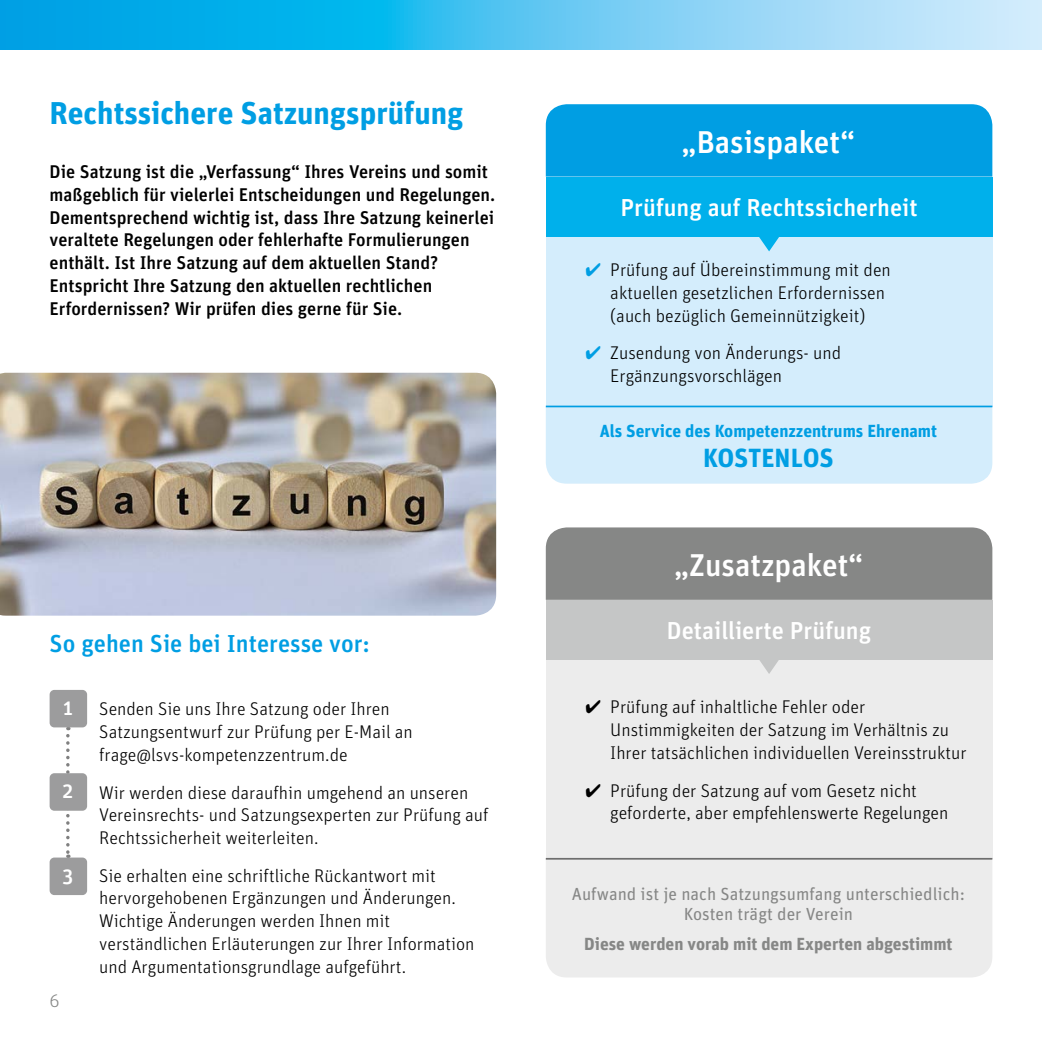
<style>
.page{position:relative;width:1042px;height:1042px;background:#fff}
.page>*{position:absolute;margin:0;border:0;box-sizing:border-box;transform-origin:0 0}
.t1{font:700 31.5px "Unit OT";color:#009ee3}
.t2{font:500 31.5px "Unit OT";color:#fff}
.t3{font:700 26.25px "Unit OT";letter-spacing:-.01em;color:#009ee3}
.t4{font:500 24.5px "Unit OT";color:#fff}
.t5{font:500 24.5px "Unit OT";color:#009ee3}
.t6{font:500 21px "Unit OT";color:#fff}
.t7{font:300 18.38px/22.8px "Unit OT";color:#000}
.t8{font:500 18.38px/22.8px "Unit OT";color:#000}
.t9{font:300 18.38px "Unit OT";color:#868786}
.t10{font:17.5px/20.1px "Unit OT";color:#868786;text-align:center}
.t11{font:700 17.5px "Unit OT";color:#868786}
.t12{font:700 17.5px "Unit OT";color:#009ee3}
.s1{font-weight:500;font-size:21px;color:#fff}
.s2{color:#009ee3}
</style>
<div class="page">
<svg style="left:0;top:0;width:1041px;height:50px;background:#55c5f1"></svg>
<svg style="left:66px;top:727px;width:4px;height:130px"></svg>
<svg style="left:1041px;top:0;width:1px;height:50px"></svg>
<div style="left:546px;top:104px;width:446px;height:73px;background:#009ee3"></div>
<div style="left:546px;top:236px;width:446px;height:171px;background:#d4edfc"></div>
<img style="left:0;top:373px;width:496px;height:243px">
<div style="left:50px;top:690px;width:37px;height:37px;background:#9c9c9d;border-radius:5px"></div>
<div style="left:50px;top:773px;width:37px;height:38px;background:#9c9c9d;border-radius:5px"></div>
<div style="left:50px;top:857px;width:37px;height:38px;background:#9c9c9d;border-radius:5px"></div>
<div style="left:546px;top:177px;width:446px;height:59px;background:#00b0eb"></div>
<svg style="left:759px;top:236px;width:20px;height:15px"></svg>
<div style="left:546px;top:407px;width:446px;height:77px;background:#d4edfc"></div>
<div style="left:546px;top:527px;width:446px;height:73px;background:#868786"></div>
<div style="left:546px;top:660px;width:446px;height:199px;background:#ececec"></div>
<div style="left:546px;top:600px;width:446px;height:60px;background:#c5c6c6"></div>
<hr style="left:546px;top:406px;width:446px;height:1px;background:#009ee3">
<svg style="left:759px;top:660px;width:20px;height:14px"></svg>
<div style="left:546px;top:859px;width:446px;height:118px;background:#ececec"></div>
<hr style="left:546px;top:858px;width:446px;height:1px;background:#6e6e6e">
<h1 class="t1" style="left:50px;top:87px;width:415px">Rechtssichere Satzungsprüfung</h1>
<p class="t8" style="left:50px;top:158px;width:447px">Die Satzung ist die „Verfassung“ Ihres Vereins und somit maßgeblich für vielerlei Entscheidungen und Regelungen.<br>Dementsprechend wichtig ist, dass Ihre Satzung keinerlei veraltete Regelungen oder fehlerhafte Formulierungen enthält. Ist Ihre Satzung auf dem aktuellen Stand?<br>Entspricht Ihre Satzung den aktuellen rechtlichen Erfordernissen? Wir prüfen dies gerne für Sie.</p>
<h3 class="t5" style="left:50px;top:623px;width:322px">So gehen Sie bei Interesse vor:</h3>
<p class="t6" style="left:63px;top:691px;width:11px">1</p>
<p class="t7" style="left:99px;top:695px;width:315px">Senden Sie uns Ihre Satzung oder Ihren<br>Satzungsentwurf zur Prüfung per E-Mail an frage@lsvs-kompetenzzentrum.de</p>
<p class="t7" style="left:99px;top:778px;width:391px;text-indent:-37px"><span class="s1">2</span> Wir werden diese daraufhin umgehend an unseren<br>Vereinsrechts- und Satzungsexperten zur Prüfung auf<br>Rechtssicherheit weiterleiten.</p>
<p class="t7" style="left:99px;top:862px;width:377px;text-indent:-37px"><span class="s1">3</span> Sie erhalten eine schriftliche Rückantwort mit hervorgehobenen Ergänzungen und Änderungen.<br>Wichtige Änderungen werden Ihnen mit verständlichen Erläuterungen zur Ihrer Information und Argumentationsgrundlage aufgeführt.</p>
<p class="t9" style="left:50px;top:985px;width:12px">6</p>
<h1 class="t2" style="left:681px;top:116px;width:175px">„Basispaket“</h1>
<h3 class="t4" style="left:620px;top:188px;width:299px">Prüfung auf Rechtssicherheit</h3>
<p class="t7" style="left:610px;top:256px;width:282px;text-indent:-25px"><span class="s2">✔</span> Prüfung auf Übereinstimmung mit den aktuellen gesetzlichen Erfordernissen (auch bezüglich Gemeinnützigkeit)</p>
<p class="t7" style="left:610px;top:339px;width:232px;text-indent:-25px"><span class="s2">✔</span> Zusendung von Änderungs- und<br>Ergänzungsvorschlägen</p>
<p class="t12" style="left:600px;top:417px;width:339px">Als Service des Kompetenzzentrums Ehrenamt</p>
<h2 class="t3" style="left:703px;top:437px;width:132px">KOSTENLOS</h2>
<h1 class="t2" style="left:674px;top:539px;width:191px">„Zusatzpaket“</h1>
<h3 class="t4" style="left:667px;top:611px;width:206px">Detaillierte Prüfung</h3>
<p class="t7" style="left:610px;top:693px;width:358px;text-indent:-25px">✔ Prüfung auf inhaltliche Fehler oder<br>Unstimmigkeiten der Satzung im Verhältnis zu<br>Ihrer tatsächlichen individuellen Vereinsstruktur</p>
<p class="t7" style="left:610px;top:777px;width:339px;text-indent:-25px">✔ Prüfung der Satzung auf vom Gesetz nicht geforderte, aber empfehlenswerte Regelungen</p>
<p class="t10" style="left:572px;top:882px;width:394px">Aufwand ist je nach Satzungsumfang unterschiedlich:<br>Kosten trägt der Verein</p>
<p class="t11" style="left:584px;top:930px;width:370px">Diese werden vorab mit dem Experten abgestimmt</p>
</div>
